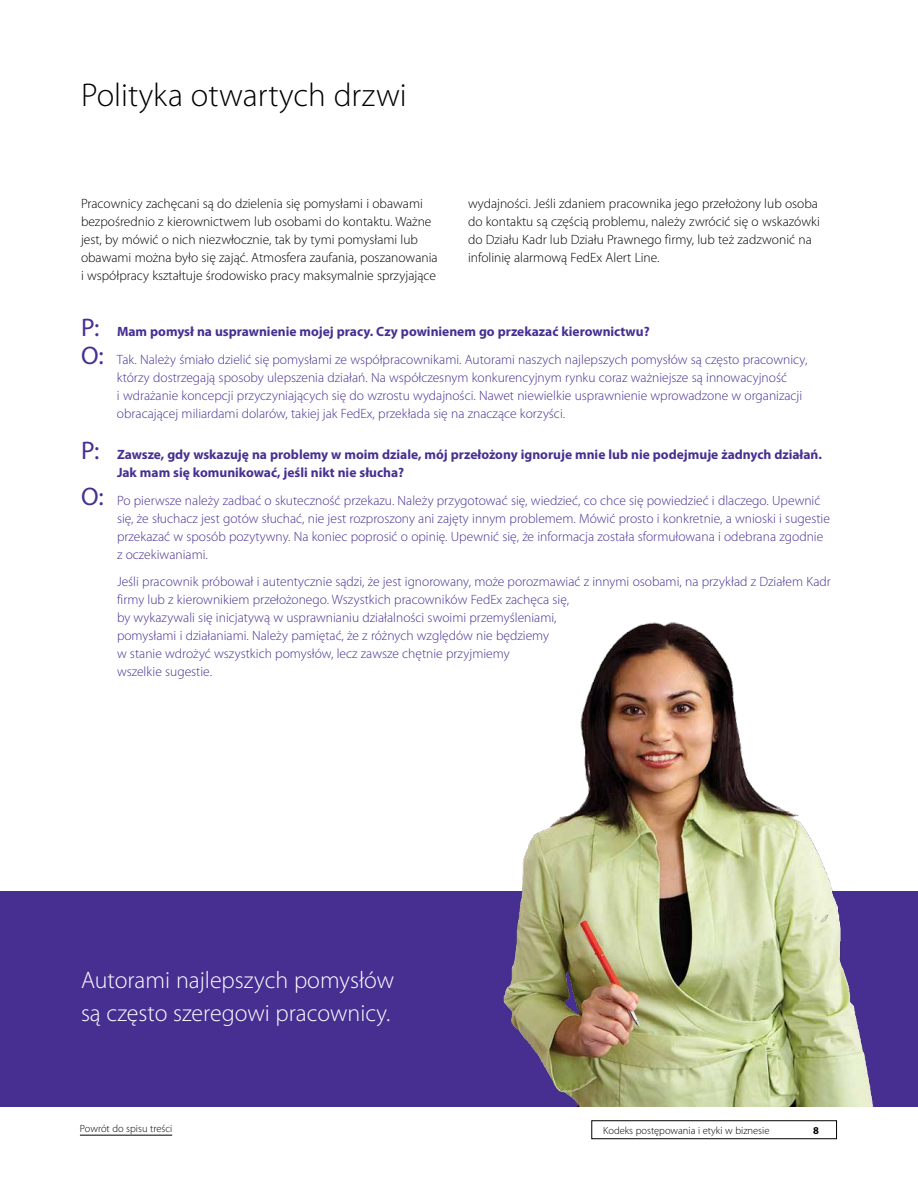
<style>
.page{position:relative;width:918px;height:1188px;background:#fff}
.page>*{position:absolute;margin:0;border:0;box-sizing:border-box;transform-origin:0 0}
.t1{font:300 33px "Myriad Pro";color:#000}
.t2{font:300 24px/33px "Myriad Pro";color:#fff}
.t3{font:300 13.5px/18px "Myriad Pro";color:#472f92}
.t4{font:300 13.5px/18px "Myriad Pro";color:#000}
.t5{font:700 13.5px/18px "Myriad Pro";color:#472f92}
.t6{font:300 10.5px "Myriad Pro";color:#000}
.t7{font:700 10.5px "Myriad Pro";color:#000}
.s1{font-weight:400;font-size:25.5px}
.s2{font-weight:700}
</style>
<div class="page">
<div style="left:592px;top:1121px;width:245px;height:18px;border:1px solid #000"></div>
<hr style="left:80px;top:1135px;width:92px;height:1px;background:#000">
<div style="left:0;top:891px;width:918px;height:216px;background:#472f92"></div>
<img style="left:503px;top:622px;width:371px;height:485px">
<h1 class="t1" style="left:81px;top:75px;width:327px">Polityka otwartych drzwi</h1>
<p class="t4" style="left:81px;top:194px;width:358px">Pracownicy zachęcani są do dzielenia się pomysłami i obawami bezpośrednio z kierownictwem lub osobami do kontaktu. Ważne jest, by mówić o nich niezwłocznie, tak by tymi pomysłami lub obawami można było się zająć. Atmosfera zaufania, poszanowania i współpracy kształtuje środowisko pracy maksymalnie sprzyjające</p>
<p class="t4" style="left:468px;top:194px;width:354px">wydajności. Jeśli zdaniem pracownika jego przełożony lub osoba do kontaktu są częścią problemu, należy zwrócić się o wskazówki do Działu Kadr lub Działu Prawnego firmy, lub też zadzwonić na infolinię alarmową FedEx Alert Line.</p>
<p class="t3" style="left:81px;top:317px;width:728px;line-height:28.5px"><span class="s1">P:</span> <span class="s2">Mam pomysł na usprawnienie mojej pracy. Czy powinienem go przekazać kierownictwu?<br></span><span class="s1">O:</span> Tak. Należy śmiało dzielić się pomysłami ze współpracownikami. Autorami naszych najlepszych pomysłów są często pracownicy,</p>
<p class="t3" style="left:117px;top:369px;width:687px">którzy dostrzegają sposoby ulepszenia działań. Na współczesnym konkurencyjnym rynku coraz ważniejsze są innowacyjność<br>i wdrażanie koncepcji przyczyniających się do wzrostu wydajności. Nawet niewielkie usprawnienie wprowadzone w organizacji obracającej miliardami dolarów, takiej jak FedEx, przekłada się na znaczące korzyści.</p>
<p class="t5" style="left:117px;top:445px;width:707px;text-indent:-36px"><span class="s1">P:</span> Zawsze, gdy wskazuję na problemy w moim dziale, mój przełożony ignoruje mnie lub nie podejmuje żadnych działań.<br>Jak mam się komunikować, jeśli nikt nie słucha?</p>
<p class="t3" style="left:117px;top:492px;width:714px;text-indent:-36px"><span class="s1">O:</span> Po pierwsze należy zadbać o skuteczność przekazu. Należy przygotować się, wiedzieć, co chce się powiedzieć i dlaczego. Upewnić się, że słuchacz jest gotów słuchać, nie jest rozproszony ani zajęty innym problemem. Mówić prosto i konkretnie, a wnioski i sugestie przekazać w sposób pozytywny. Na koniec poprosić o opinię. Upewnić się, że informacja została sformułowana i odebrana zgodnie z oczekiwaniami.</p>
<p class="t3" style="left:117px;top:573px;width:715px">Jeśli pracownik próbował i autentycznie sądzi, że jest ignorowany, może porozmawiać z innymi osobami, na przykład z Działem Kadr firmy lub z kierownikiem przełożonego. Wszystkich pracowników FedEx zachęca się,<br>by wykazywali się inicjatywą w usprawnianiu działalności swoimi przemyśleniami,<br>pomysłami i działaniami. Należy pamiętać, że z różnych względów nie będziemy<br>w stanie wdrożyć wszystkich pomysłów, lecz zawsze chętnie przyjmiemy<br>wszelkie sugestie.</p>
<h2 class="t2" style="left:81px;top:964px;width:315px">Autorami najlepszych pomysłów są często szeregowi pracownicy.</h2>
<p class="t6" style="left:80px;top:1122px;width:94px">Powrót do spisu treści</p>
<p class="t6" style="left:603px;top:1124px;width:168px">Kodeks postępowania i etyki w biznesie</p>
<p class="t7" style="left:813px;top:1123px;width:7px">8</p>
</div>
